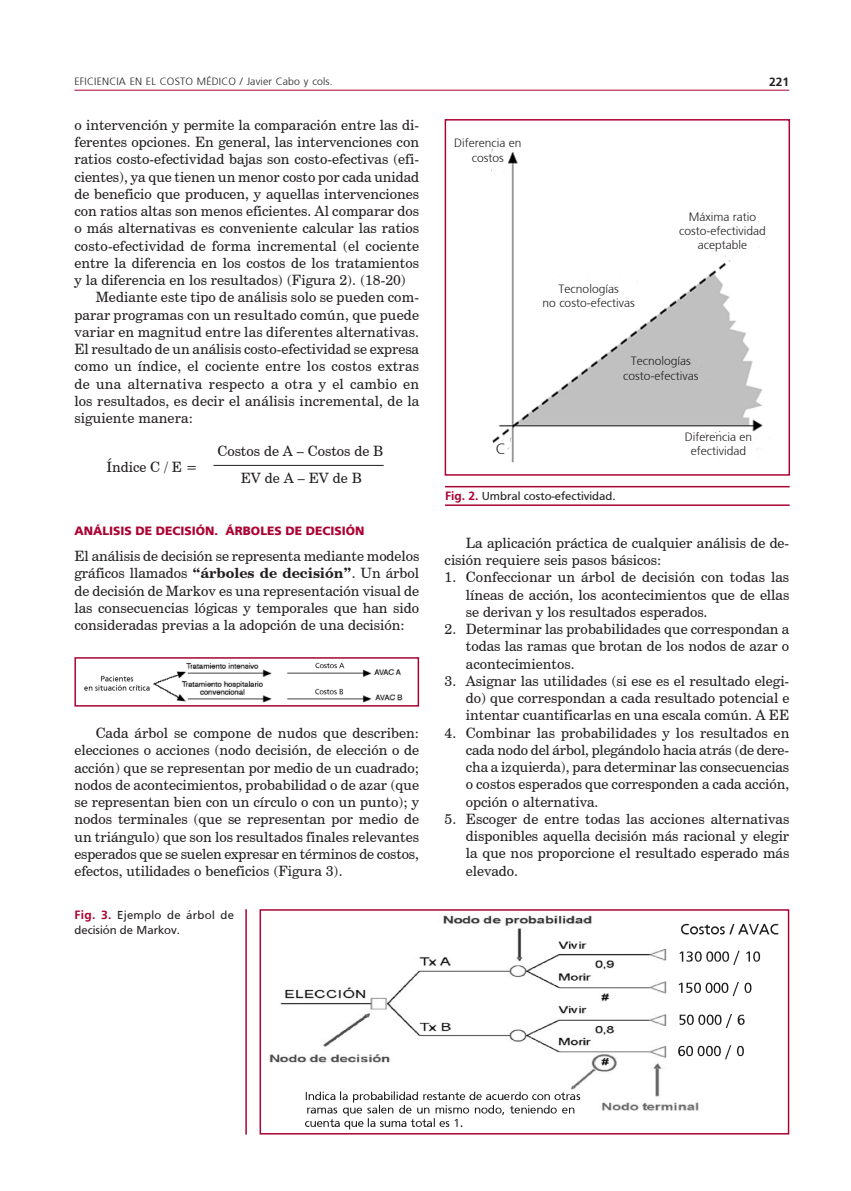
<style>
.page{position:relative;width:851px;height:1191px;background:#fff}
.page>*{position:absolute;margin:0;border:0;box-sizing:border-box;transform-origin:0 0}
.tabla{font:300 15px "Frutiger";color:#231f20}
.texto{font:14.25px/17.2px "Century Schoolbook BT";color:#231f20;text-align:justify}
.punteo{font:14.25px/17.2px "Century Schoolbook BT";color:#231f20;text-align:justify}
.texto1{font:14.25px/17.2px "Century Schoolbook BT";color:#231f20;text-align:justify}
.tabla-2{font:300 12px "Frutiger";color:#231f20}
.epigrafe_horizontal{font:12px/15px "Frutiger";color:#231f20}
.subtit{font:900 12px "Frutiger";color:#ab0333}
.epigrafe{font:12px "Frutiger";color:#231f20}
.t1{font:700 12px "Frutiger";color:#231f20}
.t2{font:300 10.5px "Frutiger";letter-spacing:.015em;color:#231f20}
.s1{font-weight:700;color:#ab0333}
.s2{font-weight:700}
</style>
<div class="page">
<hr style="left:74px;top:90px;width:715px;height:1px;background:#ab0333">
<hr style="left:445px;top:486px;width:344px;height:1px;background:#ab0333">
<hr style="left:445px;top:504px;width:344px;height:2px;background:#ab0333">
<img style="left:492px;top:147px;width:275px;height:316px">
<div style="left:444px;top:119px;width:346px;height:357px;border:2px solid #ab0333"></div>
<hr style="left:213px;top:465px;width:170px;height:1px;background:#231f20">
<img style="left:84px;top:662px;width:319px;height:41px">
<div style="left:74px;top:657px;width:345px;height:49px;border:2px solid #ab0333"></div>
<img style="left:269px;top:915px;width:510px;height:215px">
<div style="left:259px;top:909px;width:530px;height:225px;border:2px solid #ab0333"></div>
<hr style="left:245px;top:909px;width:2px;height:225px;background:#ab0333">
<p class="t2" style="left:74px;top:76px;width:260px">EFICIENCIA EN EL COSTO MÉDICO / Javier Cabo y cols.</p>
<p class="t1" style="left:769px;top:75px;width:22px">221</p>
<p class="texto" style="left:74px;top:116px;width:346px">o intervención y permite la comparación entre las di&shy;ferentes opciones. En general, las intervenciones con ratios costo-efectividad bajas son costo-efectivas (efi&shy;cientes), ya que tienen un menor costo por cada unidad de beneficio que producen, y aquellas intervenciones con ratios altas son menos eficientes. Al comparar dos o más alternativas es conveniente calcular las ratios costo-efectividad de forma incremental (el cociente entre la diferencia en los costos de los tratamientos y la diferencia en los resultados) (Figura 2). (18-20)</p>
<p class="texto" style="left:74px;top:288px;width:346px;text-indent:21px">Mediante este tipo de análisis solo se pueden com&shy;parar programas con un resultado común, que puede variar en magnitud entre las diferentes alternativas.<br>El resultado de un análisis costo-efectividad se expresa como un índice, el cociente entre los costos extras de una alternativa respecto a otra y el cambio en los resultados, es decir el análisis incremental, de la siguiente manera:</p>
<p class="tabla-2" style="left:454px;top:136px;width:69px">Diferencia en</p>
<p class="tabla-2" style="left:472px;top:151px;width:34px">costos</p>
<p class="tabla-2" style="left:689px;top:210px;width:69px">Máxima ratio</p>
<p class="tabla-2" style="left:679px;top:224px;width:88px">costo-efectividad</p>
<p class="tabla-2" style="left:697px;top:238px;width:51px">aceptable</p>
<p class="tabla-2" style="left:558px;top:282px;width:62px">Tecnologías</p>
<p class="tabla-2" style="left:542px;top:296px;width:93px">no costo-efectivas</p>
<p class="tabla-2" style="left:631px;top:354px;width:62px">Tecnologías</p>
<p class="tabla-2" style="left:623px;top:369px;width:77px">costo-efectivas</p>
<p class="texto1" style="left:106px;top:458px;width:93px">Índice C / E =</p>
<p class="texto1" style="left:217px;top:442px;width:167px">Costos de A – Costos de B</p>
<p class="tabla" style="left:496px;top:440px;width:12px">C</p>
<p class="texto1" style="left:241px;top:469px;width:122px">EV de A – EV de B</p>
<p class="epigrafe" style="left:445px;top:489px;width:172px"><span class="s1">Fig. 2.</span> Umbral costo-efectividad.</p>
<p class="tabla-2" style="left:684px;top:430px;width:69px">Diferencia en</p>
<p class="tabla-2" style="left:690px;top:444px;width:57px">efectividad</p>
<p class="subtit" style="left:74px;top:524px;width:291px">ANÁLISIS DE DECISIÓN. ÁRBOLES DE DECISIÓN</p>
<p class="texto1" style="left:74px;top:547px;width:346px">El análisis de decisión se representa mediante modelos gráficos llamados <span class="s2">“árboles de decisión”</span>. Un árbol de decisión de Markov es una representación visual de las consecuencias lógicas y temporales que han sido consideradas previas a la adopción de una decisión:</p>
<p class="texto" style="left:74px;top:724px;width:346px;text-indent:21px">Cada árbol se compone de nudos que describen: elecciones o acciones (nodo decisión, de elección o de acción) que se representan por medio de un cuadrado; nodos de acontecimientos, probabilidad o de azar (que se representan bien con un círculo o con un punto); y nodos terminales (que se representan por medio de un triángulo) que son los resultados finales relevantes esperados que se suelen expresar en términos de costos, efectos, utilidades o beneficios (Figura 3).</p>
<p class="epigrafe_horizontal" style="left:74px;top:907px;width:161px"><span class="s1">Fig. 3.</span> Ejemplo de árbol de decisión de Markov.</p>
<p class="texto" style="left:444px;top:534px;width:346px;text-indent:21px">La aplicación práctica de cualquier análisis de de&shy;cisión requiere seis pasos básicos:</p>
<p class="punteo" style="left:466px;top:568px;width:325px;text-indent:-21px">1. Confeccionar un árbol de decisión con todas las líneas de acción, los acontecimientos que de ellas se derivan y los resultados esperados.</p>
<p class="punteo" style="left:466px;top:620px;width:325px;text-indent:-21px">2. Determinar las probabilidades que correspondan a todas las ramas que brotan de los nodos de azar o acontecimientos.</p>
<p class="punteo" style="left:466px;top:672px;width:325px;text-indent:-21px">3. Asignar las utilidades (si ese es el resultado elegi&shy;do) que correspondan a cada resultado potencial e intentar cuantificarlas en una escala común. A EE</p>
<p class="punteo" style="left:466px;top:724px;width:325px;text-indent:-21px">4. Combinar las probabilidades y los resultados en cada nodo del árbol, plegándolo hacia atrás (de dere&shy;cha a izquierda), para determinar las consecuencias o costos esperados que corresponden a cada acción, opción o alternativa.</p>
<p class="punteo" style="left:466px;top:810px;width:325px;text-indent:-21px">5. Escoger de entre todas las acciones alternativas disponibles aquella decisión más racional y elegir la que nos proporcione el resultado esperado más elevado.</p>
</div>
